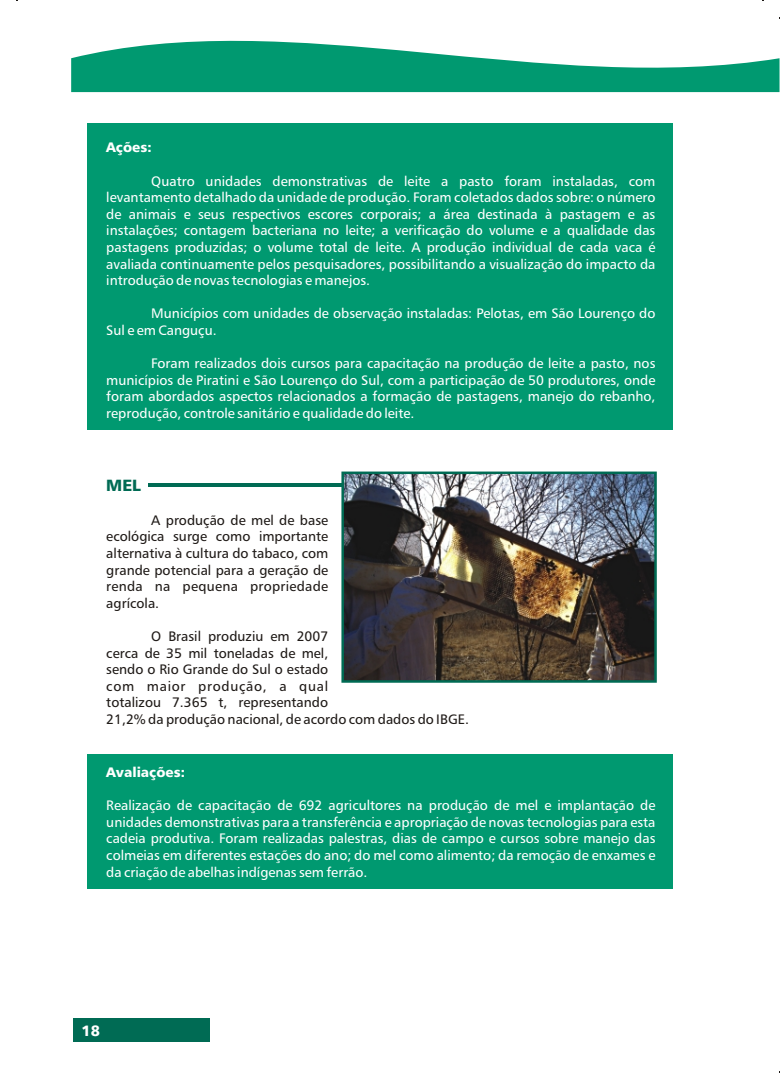
<style>
.page{position:relative;width:780px;height:1089px;background:#fff}
.page>*{position:absolute;margin:0;border:0;box-sizing:border-box;transform-origin:0 0}
.t1{font:16.25px "Humnst 777 Blk BT";color:#006b54}
.t2{font:15px "Humnst 777 Blk BT";color:#fff}
.t3{font:13.75px/16.6px "Humnst 777 BT";color:#fff;text-align:justify}
.t4{font:13.75px/16.6px "Humnst 777 BT";color:#1f1a17;text-align:justify}
.t5{font:13.75px "Humnst 777 Blk BT";color:#fff}
</style>
<div class="page">
<div style="left:87px;top:124px;width:586px;height:306px;background:#009970"></div>
<div style="left:87px;top:753px;width:586px;height:135px;background:#009970"></div>
<hr style="left:149px;top:483px;width:216px;height:3px;background:#006b54">
<img style="left:345px;top:475px;width:308px;height:204px">
<svg style="left:71px;top:40px;width:709px;height:53px;fill:#009970"></svg>
<div style="left:341px;top:471px;width:316px;height:212px;border:3px solid #006b54"></div>
<div style="left:73px;top:1018px;width:137px;height:24px;background:#006b54"></div>
<p class="t5" style="left:106px;top:142px;width:47px">Ações:</p>
<p class="t3" style="left:106px;top:174px;width:551px;text-indent:45px">Quatro unidades demonstrativas de leite a pasto foram instaladas, com levantamento detalhado da unidade de produção. Foram coletados dados sobre: o número de animais e seus respectivos escores corporais; a área destinada à pastagem e as instalações; contagem bacteriana no leite; a verificação do volume e a qualidade das pastagens produzidas; o volume total de leite. A produção individual de cada vaca é avaliada continuamente pelos pesquisadores, possibilitando a visualização do impacto da introdução de novas tecnologias e manejos.</p>
<p class="t3" style="left:106px;top:306px;width:551px;text-indent:45px">Municípios com unidades de observação instaladas: Pelotas, em São Lourenço do<br>Sul e em Canguçu.</p>
<p class="t3" style="left:106px;top:356px;width:551px;text-indent:45px">Foram realizados dois cursos para capacitação na produção de leite a pasto, nos municípios de Piratini e São Lourenço do Sul, com a participação de 50 produtores, onde foram abordados aspectos relacionados a formação de pastagens, manejo do rebanho, reprodução, controle sanitário e qualidade do leite.</p>
<p class="t1" style="left:106px;top:479px;width:36px">MEL</p>
<p class="t4" style="left:106px;top:513px;width:224px;text-indent:45px">A produção de mel de base ecológica surge como importante alternativa à cultura do tabaco, com grande potencial para a geração de renda na pequena propriedade agrícola.</p>
<p class="t4" style="left:106px;top:629px;width:364px;text-align:left;text-indent:45px">O Brasil produziu em 2007<br>cerca de 35 mil toneladas de mel,<br>sendo o Rio Grande do Sul o estado<br>com maior produção, a qual<br>totalizou 7.365 t, representando<br>21,2% da produção nacional, de acordo com dados do IBGE.</p>
<p class="t5" style="left:106px;top:766px;width:80px">Avaliações:</p>
<p class="t3" style="left:106px;top:798px;width:551px">Realização de capacitação de 692 agricultores na produção de mel e implantação de unidades demonstrativas para a transferência e apropriação de novas tecnologias para esta cadeia produtiva. Foram realizadas palestras, dias de campo e cursos sobre manejo das colmeias em diferentes estações do ano; do mel como alimento; da remoção de enxames e da criação de abelhas indígenas sem ferrão.</p>
<p class="t2" style="left:81px;top:1024px;width:20px">18</p>
</div>
